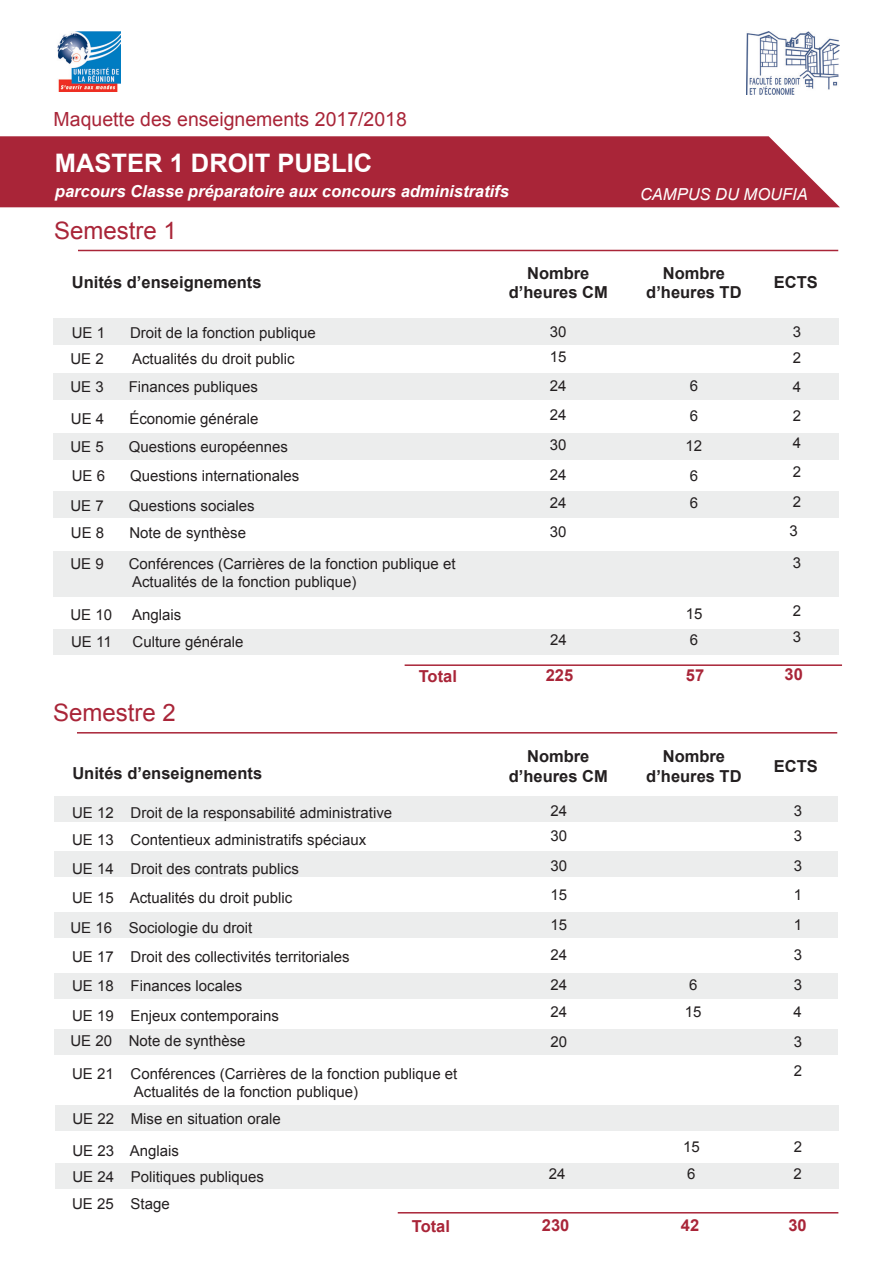
<style>
.page{position:relative;width:893px;height:1263px;background:#fff}
.page>*{position:absolute;margin:0;border:0;box-sizing:border-box;transform-origin:0 0}
.t1{font:700 25.5px "Arial";color:#fff}
.t2{font:24px "Arial";color:#a92538}
.t3{font:19.5px "Arial";color:#a92538}
.t4{font:700 16.5px/19.8px "Arial";color:#231f20;text-align:center}
.t5{font:italic 700 16.5px "Arial";color:#fff}
.t6{font:700 16.5px "Arial";color:#a92538}
.t7{font:italic 16.5px "Arial";color:#fff}
.t8{font:15px/29.2px "Arial";color:#231f20}
</style>
<div class="page">
<div style="left:55px;top:1163px;width:784px;height:26px;background:#eceded"></div>
<div style="left:55px;top:1105px;width:784px;height:26px;background:#eceded"></div>
<div style="left:53px;top:629px;width:785px;height:26px;background:#eceded"></div>
<div style="left:53px;top:551px;width:785px;height:46px;background:#eceded"></div>
<div style="left:53px;top:491px;width:785px;height:27px;background:#eceded"></div>
<div style="left:53px;top:433px;width:785px;height:27px;background:#eceded"></div>
<div style="left:53px;top:374px;width:785px;height:26px;background:#eceded"></div>
<img style="left:57px;top:32px;width:63px;height:59px">
<img style="left:746px;top:32px;width:94px;height:62px">
<hr style="left:78px;top:250px;width:760px;height:1px;background:#a92538">
<div style="left:53px;top:319px;width:785px;height:26px;background:#eceded"></div>
<hr style="left:405px;top:664px;width:437px;height:2px;background:#a92538">
<hr style="left:77px;top:732px;width:760px;height:1px;background:#a92538">
<hr style="left:398px;top:1212px;width:440px;height:1px;background:#a92538">
<div style="left:0;top:136px;width:840px;height:71px;background:#a92538"></div>
<div style="left:54px;top:1029px;width:784px;height:26px;background:#eceded"></div>
<div style="left:54px;top:973px;width:784px;height:26px;background:#eceded"></div>
<div style="left:54px;top:912px;width:784px;height:26px;background:#eceded"></div>
<div style="left:54px;top:851px;width:784px;height:26px;background:#eceded"></div>
<div style="left:54px;top:796px;width:784px;height:26px;background:#eceded"></div>
<h3 class="t3" style="left:54px;top:107px;width:355px">Maquette des enseignements 2017/2018</h3>
<h1 class="t1" style="left:55px;top:146px;width:319px">MASTER 1 DROIT PUBLIC</h1>
<p class="t5" style="left:55px;top:180px;width:455px">parcours Classe préparatoire aux concours administratifs</p>
<h2 class="t2" style="left:54px;top:215px;width:124px">Semestre 1</h2>
<p class="t7" style="left:640px;top:184px;width:169px">CAMPUS DU MOUFIA</p>
<p class="t4" style="left:72px;top:273px;width:191px">Unités d’enseignements</p>
<p class="t8" style="left:72px;top:319px;width:35px">UE 1</p>
<p class="t8" style="left:130px;top:319px;width:187px">Droit de la fonction publique</p>
<p class="t8" style="left:70px;top:344px;width:35px">UE 2</p>
<p class="t8" style="left:132px;top:344px;width:164px">Actualités du droit public</p>
<p class="t8" style="left:70px;top:372px;width:35px">UE 3</p>
<p class="t8" style="left:129px;top:372px;width:131px">Finances publiques</p>
<p class="t8" style="left:71px;top:404px;width:35px">UE 4</p>
<p class="t8" style="left:129px;top:404px;width:131px">Économie générale</p>
<p class="t8" style="left:70px;top:432px;width:35px">UE 5</p>
<p class="t8" style="left:129px;top:432px;width:161px">Questions européennes</p>
<p class="t8" style="left:72px;top:461px;width:35px">UE 6</p>
<p class="t8" style="left:130px;top:461px;width:171px">Questions internationales</p>
<p class="t8" style="left:70px;top:491px;width:35px">UE 7</p>
<p class="t8" style="left:129px;top:491px;width:127px">Questions sociales</p>
<p class="t8" style="left:71px;top:518px;width:35px">UE 8</p>
<p class="t8" style="left:129px;top:518px;width:118px">Note de synthèse</p>
<p class="t8" style="left:70px;top:549px;width:35px">UE 9</p>
<p class="t8" style="left:129px;top:555px;width:328px;line-height:18px">Conférences (Carrières de la fonction publique et<br>Actualités de la fonction publique)</p>
<p class="t8" style="left:70px;top:600px;width:43px">UE 10</p>
<p class="t8" style="left:132px;top:600px;width:51px">Anglais</p>
<p class="t8" style="left:71px;top:627px;width:42px">UE 11</p>
<p class="t8" style="left:133px;top:627px;width:112px">Culture générale</p>
<p class="t4" style="left:509px;top:263px;width:101px">Nombre d’heures CM</p>
<p class="t4" style="left:774px;top:273px;width:46px">ECTS</p>
<p class="t4" style="left:646px;top:263px;width:97px">Nombre d’heures TD</p>
<p class="t8" style="left:550px;top:319px;width:18px;line-height:25.2px">30<br>15</p>
<p class="t8" style="left:550px;top:371px;width:18px;line-height:29.7px;text-align:justify">24<br>24<br>30<br>24</p>
<p class="t8" style="left:550px;top:488px;width:18px">24<br>30</p>
<p class="t8" style="left:550px;top:625px;width:18px">24</p>
<p class="t8" style="left:685px;top:371px;width:18px;line-height:29.7px">6<br>6<br>12<br>6</p>
<p class="t8" style="left:690px;top:489px;width:10px">6</p>
<p class="t8" style="left:686px;top:601px;width:18px;line-height:26.1px">15<br>6</p>
<p class="t8" style="left:793px;top:320px;width:10px;line-height:25.2px">3<br>2</p>
<p class="t8" style="left:793px;top:372px;width:10px">4<br>2</p>
<p class="t8" style="left:790px;top:428px;width:13px;text-align:justify">4<br>2<br>2<br>3</p>
<p class="t8" style="left:793px;top:548px;width:10px">3</p>
<p class="t8" style="left:793px;top:598px;width:10px;line-height:26.1px">2<br>3</p>
<h2 class="t2" style="left:53px;top:697px;width:124px">Semestre 2</h2>
<p class="t4" style="left:72px;top:764px;width:191px">Unités d’enseignements</p>
<p class="t6" style="left:419px;top:665px;width:40px">Total</p>
<p class="t6" style="left:546px;top:664px;width:29px">225</p>
<p class="t6" style="left:785px;top:663px;width:20px">30</p>
<p class="t6" style="left:686px;top:664px;width:20px">57</p>
<p class="t4" style="left:509px;top:747px;width:101px">Nombre d’heures CM</p>
<p class="t4" style="left:774px;top:757px;width:46px">ECTS</p>
<p class="t4" style="left:646px;top:747px;width:97px">Nombre d’heures TD</p>
<p class="t8" style="left:72px;top:799px;width:322px;line-height:27.2px">UE 12 Droit de la responsabilité administrative<br>UE 13 Contentieux administratifs spéciaux</p>
<p class="t8" style="left:70px;top:854px;width:281px">UE 14 Droit des contrats publics<br>UE 15 Actualités du droit public<br>UE 16 Sociologie du droit<br>UE 17 Droit des collectivités territoriales<br>UE 18 Finances locales<br>UE 19 Enjeux contemporains</p>
<p class="t8" style="left:70px;top:1025px;width:388px;line-height:32.8px">UE 20 Note de synthèse<br>UE 21 Conférences (Carrières de la fonction publique et</p>
<p class="t8" style="left:134px;top:1077px;width:226px">Actualités de la fonction publique)</p>
<p class="t8" style="left:550px;top:799px;width:18px;line-height:25.2px">24<br>30</p>
<p class="t8" style="left:550px;top:851px;width:18px;line-height:29.8px;text-align:justify">30<br>15<br>15<br>24<br>24</p>
<p class="t8" style="left:550px;top:998px;width:18px">24<br>20</p>
<p class="t8" style="left:72px;top:1103px;width:210px;line-height:31.8px">UE 22 Mise en situation orale<br>UE 23 Anglais</p>
<p class="t8" style="left:72px;top:1162px;width:193px">UE 24 Politiques publiques</p>
<p class="t8" style="left:549px;top:1159px;width:18px">24</p>
<p class="t8" style="left:72px;top:1189px;width:99px">UE 25 Stage</p>
<p class="t8" style="left:685px;top:971px;width:18px;line-height:27.5px">6<br>15</p>
<p class="t8" style="left:683px;top:1133px;width:18px;line-height:27px">15<br>6</p>
<p class="t8" style="left:794px;top:799px;width:10px;line-height:25.2px">3<br>3</p>
<p class="t8" style="left:794px;top:851px;width:10px;line-height:29.8px;text-align:justify">3<br>1<br>1<br>3<br>3</p>
<p class="t8" style="left:793px;top:998px;width:10px;text-align:justify">4<br>3<br>2</p>
<p class="t8" style="left:793px;top:1133px;width:10px;line-height:27px">2<br>2</p>
<p class="t6" style="left:412px;top:1215px;width:40px">Total</p>
<p class="t6" style="left:542px;top:1214px;width:29px">230</p>
<p class="t6" style="left:788px;top:1214px;width:20px">30</p>
<p class="t6" style="left:681px;top:1214px;width:20px">42</p>
</div>
